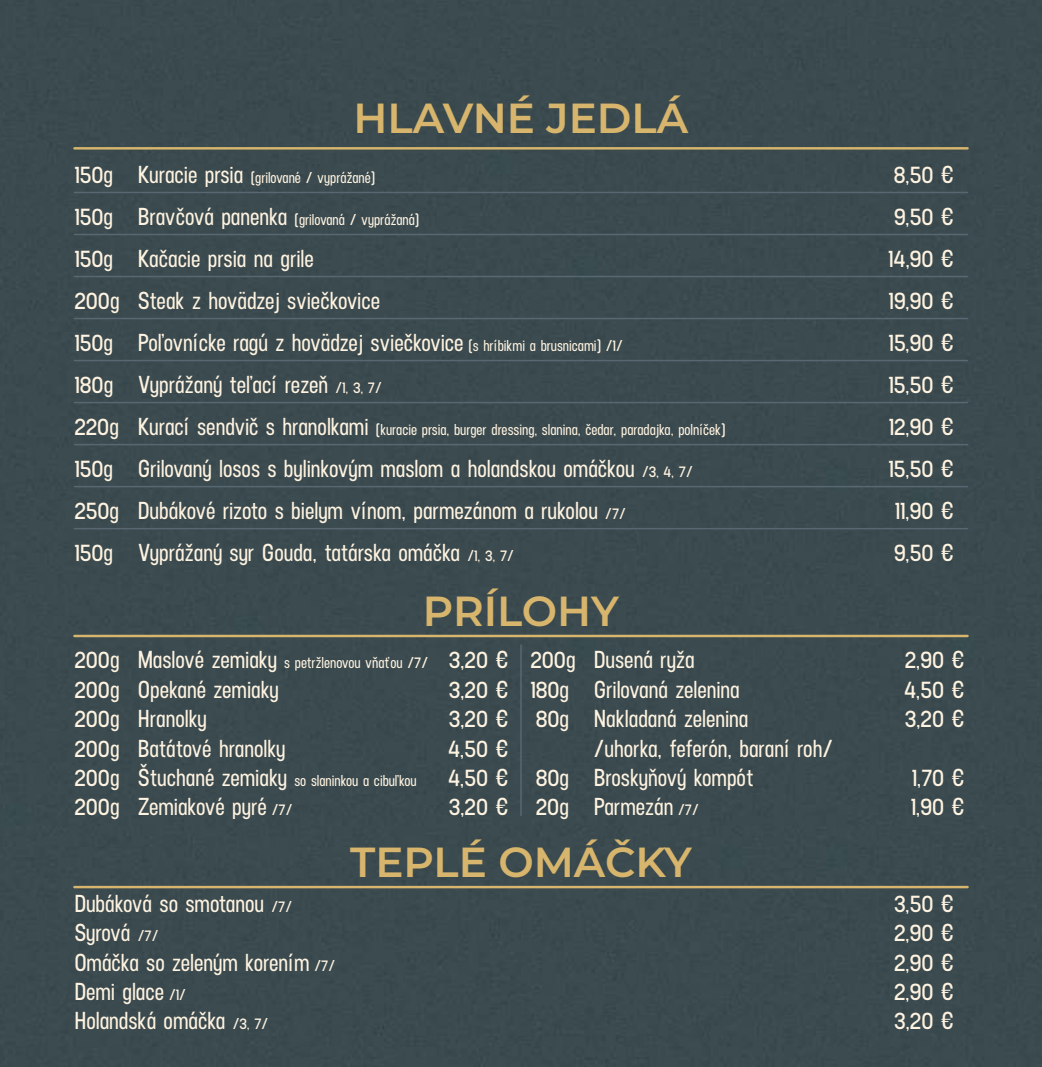
<style>
.page{position:relative;width:1042px;height:1067px;background:#3b4a4f}
.page>*{position:absolute;margin:0;border:0;box-sizing:border-box;transform-origin:0 0}
.t1{font:600 42px "Montserrat";color:#d7b56d}
.t2{font:600 24.5px/29.4px "Neusa";color:#fef3e0}
.t3{font:600 15.75px "Neusa";color:#fef3e0}
.s1{font-size:24.5px}
.s2{font-size:15.75px}
</style>
<div class="page">
<hr style="left:74px;top:192px;width:893px;height:1px;background:#596772">
<hr style="left:74px;top:234px;width:893px;height:1px;background:#596772">
<hr style="left:74px;top:276px;width:893px;height:1px;background:#596772">
<hr style="left:74px;top:318px;width:893px;height:1px;background:#596772">
<hr style="left:74px;top:360px;width:893px;height:1px;background:#596772">
<hr style="left:74px;top:402px;width:893px;height:1px;background:#596772">
<hr style="left:74px;top:444px;width:893px;height:1px;background:#596772">
<hr style="left:74px;top:486px;width:893px;height:1px;background:#596772">
<hr style="left:74px;top:147px;width:893px;height:3px;background:#d7b56d">
<hr style="left:520px;top:645px;width:2px;height:170px;background:#596772">
<hr style="left:74px;top:634px;width:893px;height:3px;background:#d7b56d">
<hr style="left:74px;top:885px;width:893px;height:3px;background:#d7b56d">
<hr style="left:74px;top:528px;width:893px;height:1px;background:#596772">
<h1 class="t1" style="left:353px;top:93px;width:336px">HLAVNÉ JEDLÁ</h1>
<p class="t3" style="left:74px;top:171px;width:302px"><span class="s1">150g Kuracie prsia</span> (grilované / vyprážané)</p>
<p class="t2" style="left:894px;top:162px;width:61px">8,50 €</p>
<p class="t3" style="left:74px;top:213px;width:346px"><span class="s1">150g Bravčová panenka</span> (grilovaná / vyprážaná)</p>
<p class="t2" style="left:894px;top:204px;width:61px">9,50 €</p>
<p class="t2" style="left:74px;top:246px;width:241px">150g Kačacie prsia na grile</p>
<p class="t2" style="left:888px;top:246px;width:67px">14,90 €</p>
<p class="t2" style="left:74px;top:288px;width:307px">200g Steak z hovädzej sviečkovice</p>
<p class="t2" style="left:888px;top:288px;width:66px">19,90 €</p>
<p class="t2" style="left:74px;top:330px;width:550px">150g Poľovnícke ragú z hovädzej sviečkovice <span class="s2">(s hríbikmi a brusnicami) /1/</span></p>
<p class="t2" style="left:888px;top:330px;width:67px">15,90 €</p>
<p class="t2" style="left:74px;top:372px;width:309px">180g Vyprážaný teľací rezeň <span class="s2">/1, 3, 7/</span></p>
<p class="t2" style="left:888px;top:372px;width:67px">15,50 €</p>
<p class="t3" style="left:74px;top:423px;width:652px"><span class="s1">220g Kurací sendvič s hranolkami</span> (kuracie prsia, burger dressing, slanina, čedar, paradajka, polníček)</p>
<p class="t2" style="left:889px;top:414px;width:66px">12,90 €</p>
<p class="t2" style="left:74px;top:456px;width:620px">150g Grilovaný losos s bylinkovým maslom a holandskou omáčkou <span class="s2">/3, 4, 7/</span></p>
<p class="t2" style="left:888px;top:456px;width:67px">15,50 €</p>
<p class="t2" style="left:74px;top:498px;width:553px">250g Dubákové rizoto s bielym vínom, parmezánom a rukolou <span class="s2">/7/</span></p>
<p class="t2" style="left:895px;top:498px;width:60px">11,90 €</p>
<p class="t2" style="left:74px;top:540px;width:441px">150g Vyprážaný syr Gouda, tatárska omáčka <span class="s2">/1, 3, 7/</span></p>
<p class="t2" style="left:894px;top:540px;width:61px">9,50 €</p>
<h1 class="t1" style="left:423px;top:585px;width:197px">PRÍLOHY</h1>
<p class="t2" style="left:74px;top:647px;width:435px">200g Maslové zemiaky <span class="s2">s petržlenovou vňaťou /7/</span> 3,20 €<br>200g Opekané zemiaky</p>
<p class="t2" style="left:449px;top:677px;width:61px">3,20 €</p>
<p class="t2" style="left:74px;top:706px;width:134px">200g Hranolky</p>
<p class="t2" style="left:449px;top:706px;width:61px">3,20 €</p>
<p class="t2" style="left:74px;top:735px;width:213px">200g Batátové hranolky</p>
<p class="t2" style="left:448px;top:735px;width:62px">4,50 €</p>
<p class="t3" style="left:74px;top:774px;width:344px"><span class="s1">200g Štuchané zemiaky</span> so slaninkou a cibuľkou</p>
<p class="t2" style="left:448px;top:765px;width:62px">4,50 €</p>
<p class="t2" style="left:74px;top:794px;width:219px">200g Zemiakové pyré <span class="s2">/7/</span></p>
<p class="t2" style="left:449px;top:794px;width:61px">3,20 €</p>
<p class="t2" style="left:530px;top:647px;width:166px">200g Dusená ryža</p>
<p class="t2" style="left:905px;top:647px;width:61px">2,90 €</p>
<p class="t2" style="left:530px;top:677px;width:211px">180g Grilovaná zelenina</p>
<p class="t2" style="left:904px;top:677px;width:62px">4,50 €</p>
<p class="t2" style="left:536px;top:706px;width:214px">80g Nakladaná zelenina</p>
<p class="t2" style="left:905px;top:706px;width:61px">3,20 €</p>
<p class="t2" style="left:536px;top:735px;width:299px;text-indent:58px">/uhorka, feferón, baraní roh/<br>80g Broskyňový kompót</p>
<p class="t2" style="left:912px;top:765px;width:54px">1,70 €</p>
<p class="t2" style="left:536px;top:794px;width:165px">20g Parmezán <span class="s2">/7/</span></p>
<p class="t2" style="left:911px;top:794px;width:55px">1,90 €</p>
<h1 class="t1" style="left:350px;top:836px;width:343px">TEPLÉ OMÁČKY</h1>
<p class="t2" style="left:74px;top:891px;width:219px">Dubáková so smotanou <span class="s2">/7/</span></p>
<p class="t2" style="left:894px;top:891px;width:61px">3,50 €</p>
<p class="t2" style="left:74px;top:920px;width:86px">Syrová <span class="s2">/7/</span></p>
<p class="t2" style="left:894px;top:920px;width:61px">2,90 €</p>
<p class="t2" style="left:74px;top:949px;width:262px">Omáčka so zeleným korením <span class="s2">/7/</span></p>
<p class="t2" style="left:894px;top:949px;width:61px">2,90 €</p>
<p class="t2" style="left:74px;top:979px;width:113px">Demi glace <span class="s2">/1/</span></p>
<p class="t2" style="left:894px;top:979px;width:61px">2,90 €</p>
<p class="t2" style="left:74px;top:1008px;width:195px">Holandská omáčka <span class="s2">/3, 7/</span></p>
<p class="t2" style="left:894px;top:1008px;width:61px">3,20 €</p>
</div>
